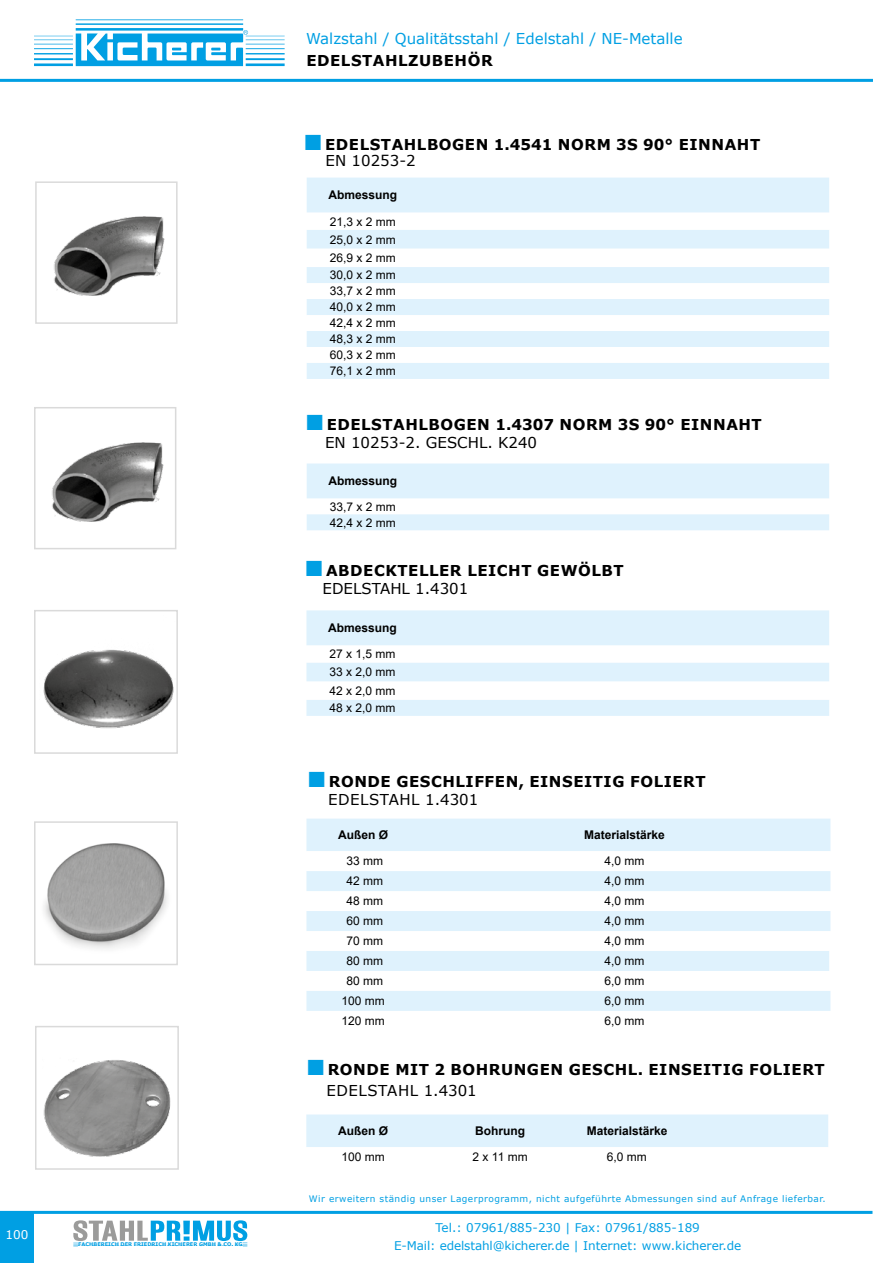
<style>
.page{position:relative;width:893px;height:1263px;background:#fff}
.page>*{position:absolute;margin:0;border:0;box-sizing:border-box;transform-origin:0 0}
.t1{font:700 15px "Verdana";letter-spacing:.035em;color:#000}
.t2{font:15px "Verdana";color:#009fe3}
.t3{font:15px "Verdana";color:#000}
.t4{font:15px "Verdana";letter-spacing:.035em;color:#000}
.t5{font:12px/16px "Arial";color:#000;text-align:justify}
.t6{font:12px/18px "Verdana";color:#009fe3;text-align:center}
.t7{font:700 12px "Arial";color:#000}
.t8{font:12px "Verdana";color:#fff}
.t9{font:9px "Verdana";letter-spacing:.05em;color:#009fe3}
.t10{font:700 5.1px "Verdana";letter-spacing:.005em;color:#009fe3}
</style>
<div class="page">
<hr style="left:0;top:79px;width:873px;height:3px;background:#009fe3">
<hr style="left:0;top:1211px;width:872px;height:3px;background:#009fe3">
<div style="left:0;top:1211px;width:34px;height:52px;background:#009fe3"></div>
<svg style="left:34px;top:19px;width:251px;height:47px"></svg>
<svg style="left:73px;top:1220px;width:174px;height:27px"></svg>
<svg style="left:307px;top:463px;width:522px;height:67px"></svg>
<svg style="left:307px;top:178px;width:522px;height:201px;fill:#dff2fd"></svg>
<img style="left:54px;top:216px;width:111px;height:80px">
<div style="left:35px;top:181px;width:143px;height:143px;border:2px solid #dadada"></div>
<svg style="left:306px;top:610px;width:523px;height:106px;fill:#dff2fd"></svg>
<img style="left:43px;top:649px;width:131px;height:80px">
<div style="left:34px;top:610px;width:144px;height:144px;border:2px solid #dadada"></div>
<div style="left:306px;top:819px;width:524px;height:32px;background:#dff2fd"></div>
<svg style="left:306px;top:871px;width:524px;height:140px;fill:#dff2fd"></svg>
<img style="left:44px;top:843px;width:124px;height:106px">
<div style="left:34px;top:821px;width:144px;height:144px;border:2px solid #dadada"></div>
<img style="left:43px;top:1060px;width:128px;height:97px">
<div style="left:35px;top:1026px;width:144px;height:144px;border:2px solid #dadada"></div>
<div style="left:306px;top:1114px;width:522px;height:33px;background:#dff2fd"></div>
<img style="left:52px;top:442px;width:112px;height:80px">
<div style="left:34px;top:407px;width:142px;height:142px;border:2px solid #dadada"></div>
<p class="t8" style="left:6px;top:1226px;width:24px">100</p>
<p class="t10" style="left:78px;top:1241px;width:166px">FACHBEREICH DER FRIEDRICH KICHERER GMBH &amp; CO. KG</p>
<p class="t2" style="left:306px;top:29px;width:378px">Walzstahl / Qualitätsstahl / Edelstahl / NE-Metalle</p>
<p class="t1" style="left:306px;top:50px;width:188px">EDELSTAHLZUBEHÖR</p>
<p class="t1" style="left:325px;top:134px;width:437px">EDELSTAHLBOGEN 1.4541 NORM 3S 90° EINNAHT</p>
<p class="t3" style="left:326px;top:151px;width:92px">EN 10253-2</p>
<p class="t7" style="left:328px;top:187px;width:70px">Abmessung</p>
<p class="t5" style="left:330px;top:212px;width:68px;line-height:18.3px">21,3 x 2 mm 25,0 x 2 mm 26,9 x 2 mm</p>
<p class="t5" style="left:330px;top:267px;width:68px">30,0 x 2 mm 33,7 x 2 mm 40,0 x 2 mm 42,4 x 2 mm 48,3 x 2 mm 60,3 x 2 mm 76,1 x 2 mm</p>
<p class="t1" style="left:327px;top:414px;width:437px">EDELSTAHLBOGEN 1.4307 NORM 3S 90° EINNAHT</p>
<p class="t3" style="left:325px;top:432px;width:213px">EN 10253-2. GESCHL. K240</p>
<p class="t7" style="left:328px;top:473px;width:70px">Abmessung</p>
<p class="t5" style="left:330px;top:498px;width:68px">33,7 x 2 mm<br>42,4 x 2 mm</p>
<p class="t1" style="left:326px;top:559px;width:299px">ABDECKTELLER LEICHT GEWÖLBT</p>
<p class="t3" style="left:323px;top:578px;width:147px">EDELSTAHL 1.4301</p>
<p class="t7" style="left:328px;top:619px;width:70px">Abmessung</p>
<p class="t5" style="left:330px;top:645px;width:68px;line-height:18.3px">27 x 1,5 mm 33 x 2,0 mm 42 x 2,0 mm</p>
<p class="t5" style="left:330px;top:700px;width:68px">48 x 2,0 mm</p>
<p class="t1" style="left:329px;top:771px;width:378px">RONDE GESCHLIFFEN, EINSEITIG FOLIERT</p>
<p class="t4" style="left:328px;top:789px;width:152px">EDELSTAHL 1.4301</p>
<p class="t7" style="left:338px;top:826px;width:52px">Außen Ø</p>
<p class="t7" style="left:584px;top:826px;width:82px">Materialstärke</p>
<p class="t5" style="left:346px;top:853px;width:38px">33 mm</p>
<p class="t5" style="left:604px;top:853px;width:42px">4,0 mm</p>
<p class="t5" style="left:346px;top:873px;width:38px">42 mm</p>
<p class="t5" style="left:604px;top:873px;width:42px">4,0 mm</p>
<p class="t5" style="left:346px;top:893px;width:38px">48 mm</p>
<p class="t5" style="left:604px;top:893px;width:42px">4,0 mm</p>
<p class="t5" style="left:346px;top:913px;width:38px">60 mm</p>
<p class="t5" style="left:604px;top:913px;width:42px">4,0 mm</p>
<p class="t5" style="left:346px;top:933px;width:38px">70 mm</p>
<p class="t5" style="left:604px;top:933px;width:42px">4,0 mm</p>
<p class="t5" style="left:346px;top:953px;width:38px">80 mm</p>
<p class="t5" style="left:604px;top:953px;width:42px">4,0 mm</p>
<p class="t5" style="left:346px;top:973px;width:38px">80 mm</p>
<p class="t5" style="left:604px;top:973px;width:42px">6,0 mm</p>
<p class="t5" style="left:341px;top:993px;width:45px">100 mm</p>
<p class="t5" style="left:604px;top:993px;width:42px">6,0 mm</p>
<p class="t5" style="left:341px;top:1013px;width:45px">120 mm</p>
<p class="t5" style="left:604px;top:1013px;width:42px">6,0 mm</p>
<p class="t1" style="left:328px;top:1059px;width:499px">RONDE MIT 2 BOHRUNGEN GESCHL. EINSEITIG FOLIERT</p>
<p class="t4" style="left:327px;top:1080px;width:152px">EDELSTAHL 1.4301</p>
<p class="t7" style="left:338px;top:1122px;width:52px">Außen Ø</p>
<p class="t7" style="left:475px;top:1122px;width:51px">Bohrung</p>
<p class="t7" style="left:587px;top:1122px;width:82px">Materialstärke</p>
<p class="t5" style="left:341px;top:1149px;width:45px">100 mm</p>
<p class="t5" style="left:473px;top:1149px;width:57px">2 x 11 mm</p>
<p class="t5" style="left:607px;top:1149px;width:42px">6,0 mm</p>
<p class="t9" style="left:309px;top:1192px;width:518px">Wir erweitern ständig unser Lagerprogramm, nicht aufgeführte Abmessungen sind auf Anfrage lieferbar.</p>
<p class="t6" style="left:394px;top:1218px;width:349px">Tel.: 07961/885-230 | Fax: 07961/885-189<br>E-Mail: edelstahl@kicherer.de | Internet: www.kicherer.de</p>
</div>
